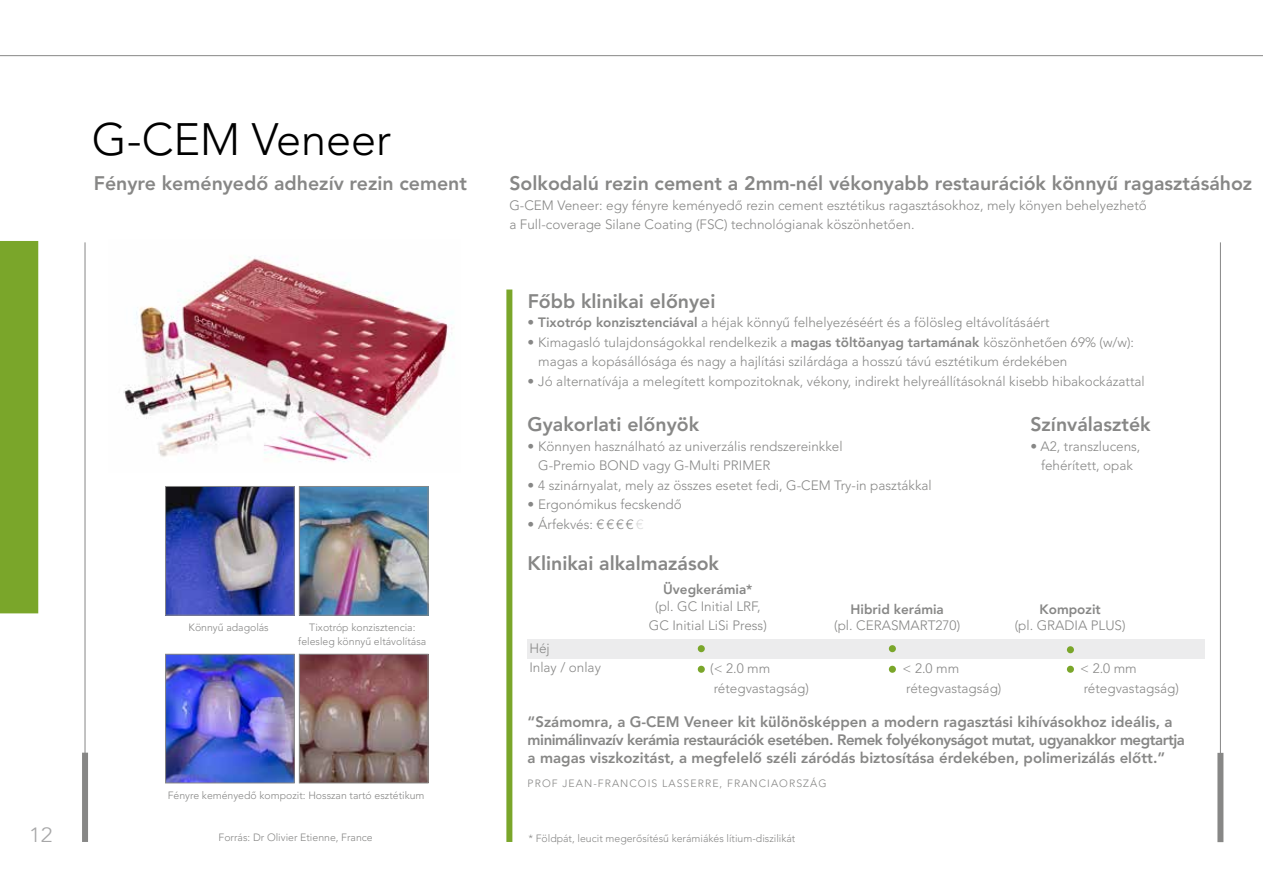
<style>
.page{position:relative;width:1263px;height:893px;background:#fff}
.page>*{position:absolute;margin:0;border:0;box-sizing:border-box;transform-origin:0 0}
.t1{font:300 45px "Avenir LT Std";color:#000}
.t2{font:300 20.55px "Avenir LT Std";color:#a7a7a8;scale:1.1 1}
.t3{font:800 19.5px "Avenir LT Std";color:#878786}
.t4{font:800 15px/18px "Avenir LT Std";color:#878786}
.t5{font:300 13.5px/19.5px "Avenir LT Std";color:#878786}
.t6{font:800 13.5px "Avenir LT Std";color:#878786}
.t7{font:300 10.5px/13.5px "Avenir LT Std";color:#878786;text-align:center}
.t8{font:300 10.5px "Avenir LT Std";letter-spacing:.1em;color:#878786}
.s1{font-weight:800}
.s2{font-family:"Helvetica Neue LT Std"}
.s3{font-family:"Helvetica Neue LT Std";color:#dadada}
</style>
<div class="page">
<div style="left:506px;top:290px;width:6px;height:552px;background:#7aa62a"></div>
<div style="left:527px;top:639px;width:677px;height:19px;background:#ececed"></div>
<div style="left:698px;top:645px;width:7px;height:7px;background:#7aa62a;border-radius:50%"></div>
<div style="left:698px;top:666px;width:7px;height:7px;background:#7aa62a;border-radius:50%"></div>
<div style="left:889px;top:645px;width:7px;height:7px;background:#7aa62a;border-radius:50%"></div>
<div style="left:889px;top:666px;width:7px;height:7px;background:#7aa62a;border-radius:50%"></div>
<div style="left:1067px;top:666px;width:7px;height:7px;background:#7aa62a;border-radius:50%"></div>
<div style="left:1067px;top:646px;width:7px;height:7px;background:#7aa62a;border-radius:50%"></div>
<hr style="left:1220px;top:242px;width:1px;height:515px;background:#878786">
<hr style="left:85px;top:242px;width:1px;height:515px;background:#878786">
<div style="left:82px;top:753px;width:6px;height:89px;background:#878786"></div>
<div style="left:1217px;top:753px;width:6px;height:89px;background:#878786"></div>
<div style="left:0;top:241px;width:38px;height:372px;background:#7aa62a"></div>
<img style="left:123px;top:257px;width:330px;height:205px">
<img style="left:167px;top:656px;width:126px;height:125px">
<div style="left:165px;top:654px;width:130px;height:129px;border:1px solid #878786"></div>
<img style="left:167px;top:488px;width:126px;height:125px">
<div style="left:165px;top:486px;width:130px;height:129px;border:1px solid #878786"></div>
<img style="left:301px;top:488px;width:125px;height:125px">
<div style="left:299px;top:486px;width:129px;height:129px;border:1px solid #878786"></div>
<img style="left:301px;top:656px;width:125px;height:125px">
<div style="left:299px;top:654px;width:129px;height:129px;border:1px solid #878786"></div>
<svg style="left:0;top:55px;width:1263px;height:2px;background:#c2c2c2"></svg>
<h1 class="t1" style="left:92px;top:113px;width:301px">G-CEM Veneer</h1>
<h3 class="t3" style="left:94px;top:172px;width:375px">Fényre keményedő adhezív rezin cement</h3>
<p class="t7" style="left:189px;top:621px;width:82px">Könnyű adagolás</p>
<p class="t7" style="left:298px;top:621px;width:129px">Tixotróp konzisztencia: felesleg könnyű eltávolítása</p>
<p class="t7" style="left:168px;top:789px;width:258px">Fényre keményedő kompozit: Hosszan tartó esztétikum</p>
<h3 class="t3" style="left:509px;top:172px;width:744px">Solkodalú rezin cement a 2mm-nél vékonyabb restaurációk könnyű ragasztásához</h3>
<p class="t5" style="left:509px;top:195px;width:639px">G-CEM Veneer: egy fényre keményedő rezin cement esztétikus ragasztásokhoz, mely könyen behelyezhető a Full-coverage Silane Coating (FSC) technológianak köszönhetően.</p>
<h3 class="t3" style="left:528px;top:289px;width:189px">Főbb klinikai előnyei</h3>
<p class="t5" style="left:528px;top:313px;width:523px">• <span class="s1">Tixotróp konzisztenciával</span> a héjak könnyű felhelyezéséért és a fölösleg eltávolításáért</p>
<p class="t5" style="left:538px;top:332px;width:597px;text-indent:-11px">• Kimagasló tulajdonságokkal rendelkezik a <span class="s1">magas töltöanyag tartamának</span> köszönhetően 69% (w/w): magas a kopásállósága és nagy a hajlítási szilárdága a hosszú távú esztétikum érdekében</p>
<p class="t5" style="left:528px;top:371px;width:619px">• Jó alternatívája a melegített kompozitoknak, vékony, indirekt helyreállításoknál kisebb hibakockázattal</p>
<h3 class="t3" style="left:528px;top:413px;width:173px">Gyakorlati előnyök</h3>
<p class="t5" style="left:538px;top:437px;width:306px;text-indent:-11px">• Könnyen használható az univerzális rendszereinkkel<br>G-Premio BOND vagy G-Multi PRIMER</p>
<p class="t5" style="left:528px;top:476px;width:406px">• 4 szinárnyalat, mely az összes esetet fedi, G-CEM Try-in pasztákkal</p>
<p class="t5" style="left:528px;top:495px;width:156px">• Ergonómikus fecskendő</p>
<p class="t5" style="left:528px;top:515px;width:117px">• Árfekvés: <span class="s2">€ € € €</span> <span class="s3">€</span></p>
<h3 class="t3" style="left:528px;top:552px;width:193px">Klinikai alkalmazások</h3>
<p class="t6" style="left:663px;top:582px;width:91px">Üvegkerámia*</p>
<p class="t5" style="left:649px;top:596px;width:120px;text-align:center">(pl. GC Initial LRF,<br>GC Initial LiSi Press)</p>
<p class="t6" style="left:850px;top:601px;width:95px">Hibrid kerámia</p>
<p class="t5" style="left:834px;top:616px;width:127px">(pl. CERASMART270)</p>
<h3 class="t3" style="left:1030px;top:413px;width:122px">Színválaszték</h3>
<p class="t5" style="left:1030px;top:437px;width:112px;text-align:center">• A2, transzlucens, fehérített, opak</p>
<p class="t6" style="left:1039px;top:601px;width:63px">Kompozit</p>
<p class="t5" style="left:1015px;top:616px;width:112px">(pl. GRADIA PLUS)</p>
<p class="t5" style="left:529px;top:638px;width:73px">Héj<br>Inlay / onlay</p>
<p class="t5" style="left:710px;top:659px;width:100px">(&lt; 2.0 mm rétegvastagság)</p>
<p class="t5" style="left:903px;top:659px;width:100px">&lt; 2.0 mm rétegvastagság)</p>
<p class="t5" style="left:1080px;top:659px;width:100px">&lt; 2.0 mm rétegvastagság)</p>
<p class="t4" style="left:528px;top:713px;width:659px">“Számomra, a G-CEM Veneer kit különösképpen a modern ragasztási kihívásokhoz ideális, a minimálinvazív kerámia restaurációk esetében. Remek folyékonyságot mutat, ugyanakkor megtartja a magas viszkozitást, a megfelelő széli záródás biztosítása érdekében, polimerizálás előtt.”</p>
<p class="t8" style="left:528px;top:777px;width:300px">PROF JEAN-FRANCOIS LASSERRE, FRANCIAORSZÁG</p>
<h2 class="t2" style="left:29px;top:822px;width:23px">12</h2>
<p class="t7" style="left:528px;top:831px;width:268px">* Földpát, leucit megerősítésű kerámiákés lítium-diszilikát</p>
<p class="t7" style="left:219px;top:831px;width:156px">Forrás: Dr Olivier Etienne, France</p>
</div>
